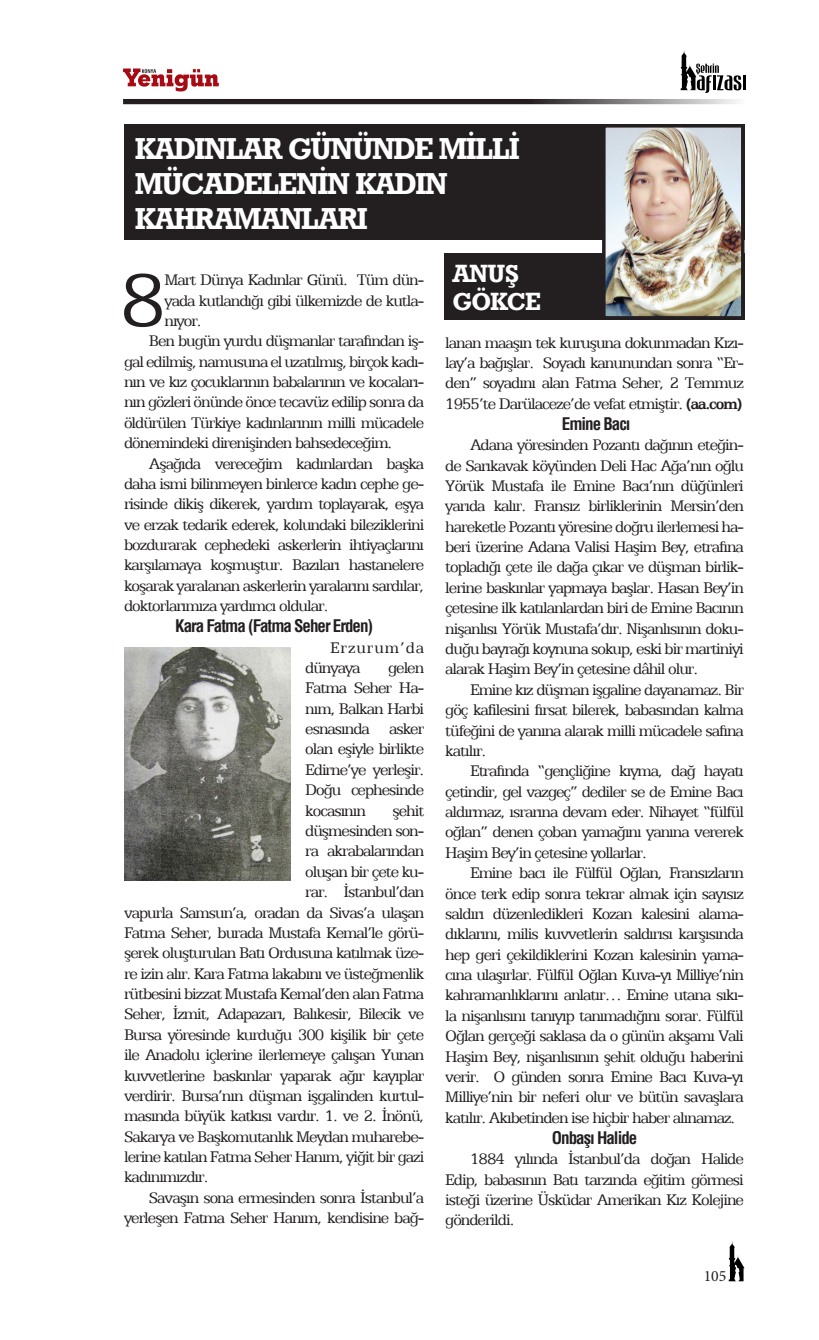
<style>
.page{position:relative;width:819px;height:1340px;background:#fff}
.page>*{position:absolute;margin:0;border:0;box-sizing:border-box;transform-origin:0 0}
.metin{font:83.48px "Egyptian 505 BT";color:#231f20}
.yatay_baslık{font:29.75px/35px "Geometric Slab 712 BT Bold A";letter-spacing:-.03em;color:#fff}
.yatay_baslık-2{font:24.5px/28px "Geometric Slab 712 BT Bold A";letter-spacing:-.01em;color:#fff}
.metin-2{font:16.97px/20.3px "Egyptian 505 BT";letter-spacing:-.06em;color:#231f20;text-align:justify}
.ara_bas{font:700 condensed 16.97px "Helvetica";letter-spacing:-.06em;color:#231f20}
.metin-3{font:16.97px/20.3px "Egyptian 505 BT";letter-spacing:.055em;color:#231f20}
.t1{font:15.75px "Minion Pro";color:#231f20}
.s1{font-weight:700}
</style>
<div class="page">
<svg style="left:123px;top:68px;width:96px;height:23px"></svg>
<hr style="left:742px;top:76px;width:3px;height:14px;background:#000001">
<svg style="left:680px;top:50px;width:61px;height:43px"></svg>
<svg style="left:123px;top:99px;width:615px;height:5px;background:#464344"></svg>
<svg style="left:728px;top:1241px;width:16px;height:40px"></svg>
<div style="left:124px;top:124px;width:620px;height:115px;background:#231f20"></div>
<div style="left:444px;top:253px;width:300px;height:67px;background:#231f20"></div>
<img style="left:607px;top:129px;width:132px;height:185px">
<div style="left:602px;top:124px;width:142px;height:195px;border:4px solid #231f20"></div>
<img style="left:124px;top:647px;width:166px;height:233px">
<p class="yatay_baslık" style="left:135px;top:131px;width:386px">KADINLAR GÜNÜNDE MİLLİ<br>MÜCADELENİN KADIN<br>KAHRAMANLARI</p>
<p class="metin" style="left:120px;top:252px;width:48px">8</p>
<p class="metin-2" style="left:164px;top:269px;width:261px">Mart Dünya Kadınlar Günü. Tüm dün&shy;yada kutlandığı gibi ülkemizde de kutla&shy;nıyor.</p>
<p class="metin-2" style="left:124px;top:330px;width:302px;text-indent:25px">Ben bugün yurdu düşmanlar tarafından iş&shy;gal edilmiş, namusuna el uzatılmış, birçok kadı&shy;nın ve kız çocuklarının babalarının ve kocaları&shy;nın gözleri önünde önce tecavüz edilip sonra da öldürülen Türkiye kadınlarının milli mücadele dönemindeki direnişinden bahsedeceğim.</p>
<p class="metin-2" style="left:124px;top:453px;width:302px;text-indent:25px">Aşağıda vereceğim kadınlardan başka daha ismi bilinmeyen binlerce kadın cephe ge&shy;risinde dikiş dikerek, yardım toplayarak, eşya ve erzak tedarik ederek, kolundaki bileziklerini bozdurarak cephedeki askerlerin ihtiyaçlarını karşılamaya koşmuştur. Bazıları hastanelere koşarak yaralanan askerlerin yaralarını sardılar, doktorlarımıza yardımcı oldular.</p>
<p class="ara_bas" style="left:175px;top:615px;width:199px">Kara Fatma (Fatma Seher Erden)</p>
<p class="metin-3" style="left:305px;top:637px;width:120px;text-indent:25px">Erzurum’da dünyaya</p>
<p class="metin-2" style="left:305px;top:657px;width:120px;text-indent:83px">gelen Fatma Seher Ha&shy;nım, Balkan Harbi esnasında asker olan eşiyle birlikte Edirne’ye yerleşir.<br>Doğu cephesinde kocasının</p>
<p class="metin-2" style="left:392px;top:800px;width:33px">şehit</p>
<p class="metin-2" style="left:305px;top:820px;width:120px">düşmesinden son-</p>
<p class="metin-2" style="left:305px;top:840px;width:120px">ra akrabalarından</p>
<p class="metin-2" style="left:305px;top:861px;width:120px">oluşan bir çete ku-</p>
<p class="metin-2" style="left:305px;top:881px;width:120px">rar. İstanbul’dan</p>
<p class="metin-2" style="left:124px;top:901px;width:302px">vapurla Samsun’a, oradan da Sivas’a ulaşan</p>
<p class="metin-2" style="left:124px;top:922px;width:302px">Fatma Seher, burada Mustafa Kemal’le görü-</p>
<p class="metin-2" style="left:124px;top:942px;width:302px">şerek oluşturulan Batı Ordusuna katılmak üze-</p>
<p class="metin-2" style="left:124px;top:963px;width:302px">re izin alır. Kara Fatma lakabını ve üsteğmenlik</p>
<p class="metin-2" style="left:124px;top:983px;width:302px">rütbesini bizzat Mustafa Kemal’den alan Fatma</p>
<p class="metin-2" style="left:124px;top:1003px;width:302px">Seher, İzmit, Adapazarı, Balıkesir, Bilecik ve</p>
<p class="metin-2" style="left:124px;top:1024px;width:302px">Bursa yöresinde kurduğu 300 kişilik bir çete</p>
<p class="metin-2" style="left:124px;top:1044px;width:302px">ile Anadolu içlerine ilerlemeye çalışan Yunan</p>
<p class="metin-2" style="left:124px;top:1064px;width:302px">kuvvetlerine baskınlar yaparak ağır kayıplar</p>
<p class="metin-2" style="left:124px;top:1085px;width:302px">verdirir. Bursa’nın düşman işgalinden kurtul-</p>
<p class="metin-2" style="left:124px;top:1105px;width:302px">masında büyük katkısı vardır. 1. ve 2. İnönü,</p>
<p class="metin-2" style="left:124px;top:1125px;width:302px">Sakarya ve Başkomutanlık Meydan muharebe-</p>
<p class="metin-2" style="left:124px;top:1146px;width:302px">lerine katılan Fatma Seher Hanım, yiğit bir gazi</p>
<p class="metin-2" style="left:124px;top:1166px;width:86px">kadınımızdır.</p>
<p class="metin-2" style="left:124px;top:1187px;width:302px;text-align:right">Savaşın sona ermesinden sonra İstanbul’a yerleşen Fatma Seher Hanım, kendisine bağ-</p>
<p class="yatay_baslık-2" style="left:453px;top:259px;width:90px">ANUŞ<br>GÖKCE</p>
<p class="metin-2" style="left:445px;top:332px;width:300px">lanan maaşın tek kuruşuna dokunmadan Kızı&shy;lay’a bağışlar. Soyadı kanunundan sonra “Er&shy;den” soyadını alan Fatma Seher, 2 Temmuz 1955’te Darülaceze’de vefat etmiştir. <span class="s1">(aa.com)</span></p>
<p class="ara_bas" style="left:562px;top:412px;width:70px">Emine Bacı</p>
<p class="metin-2" style="left:445px;top:434px;width:300px;text-indent:25px">Adana yöresinden Pozantı dağının eteğin&shy;de Sarıkavak köyünden Deli Hac Ağa’nın oğlu Yörük Mustafa ile Emine Bacı’nın düğünleri yarıda kalır. Fransız birliklerinin Mersin’den hareketle Pozantı yöresine doğru ilerlemesi ha&shy;beri üzerine Adana Valisi Haşim Bey, etrafına topladığı çete ile dağa çıkar ve düşman birlik&shy;lerine baskınlar yapmaya başlar. Hasan Bey’in çetesine ilk katılanlardan biri de Emine Bacının nişanlısı Yörük Mustafa’dır. Nişanlısının doku&shy;duğu bayrağı koynuna sokup, eski bir martiniyi alarak Haşim Bey’in çetesine dâhil olur.</p>
<p class="metin-2" style="left:445px;top:679px;width:300px;text-indent:25px">Emine kız düşman işgaline dayanamaz. Bir göç kafilesini fırsat bilerek, babasından kalma tüfeğini de yanına alarak milli mücadele safına katılır.</p>
<p class="metin-2" style="left:445px;top:760px;width:300px;text-indent:25px">Etrafında “gençliğine kıyma, dağ hayatı çetindir, gel vazgeç” dediler se de Emine Bacı aldırmaz, ısrarına devam eder. Nihayet “fülfül oğlan” denen çoban yamağını yanına vererek Haşim Bey’in çetesine yollarlar.</p>
<p class="metin-2" style="left:445px;top:862px;width:300px;text-indent:25px">Emine bacı ile Fülfül Oğlan, Fransızların önce terk edip sonra tekrar almak için sayısız saldırı düzenledikleri Kozan kalesini alama&shy;dıklarını, milis kuvvetlerin saldırısı karşısında hep geri çekildiklerini Kozan kalesinin yama&shy;cına ulaşırlar. Fülfül Oğlan Kuva-yı Milliye’nin kahramanlıklarını anlatır… Emine utana sıkı&shy;la nişanlısını tanıyıp tanımadığını sorar. Fülfül Oğlan gerçeği saklasa da o günün akşamı Vali Haşim Bey, nişanlısının şehit olduğu haberini verir. O günden sonra Emine Bacı Kuva-yı Milliye’nin bir neferi olur ve bütün savaşlara katılır. Akıbetinden ise hiçbir haber alınamaz.</p>
<p class="ara_bas" style="left:552px;top:1126px;width:87px">Onbaşı Halide</p>
<p class="metin-2" style="left:445px;top:1148px;width:300px;text-indent:25px">1884 yılında İstanbul’da doğan Halide Edip, babasının Batı tarzında eğitim görmesi isteği üzerine Üsküdar Amerikan Kız Kolejine gönderildi.</p>
<p class="t1" style="left:703px;top:1265px;width:24px">105</p>
</div>
